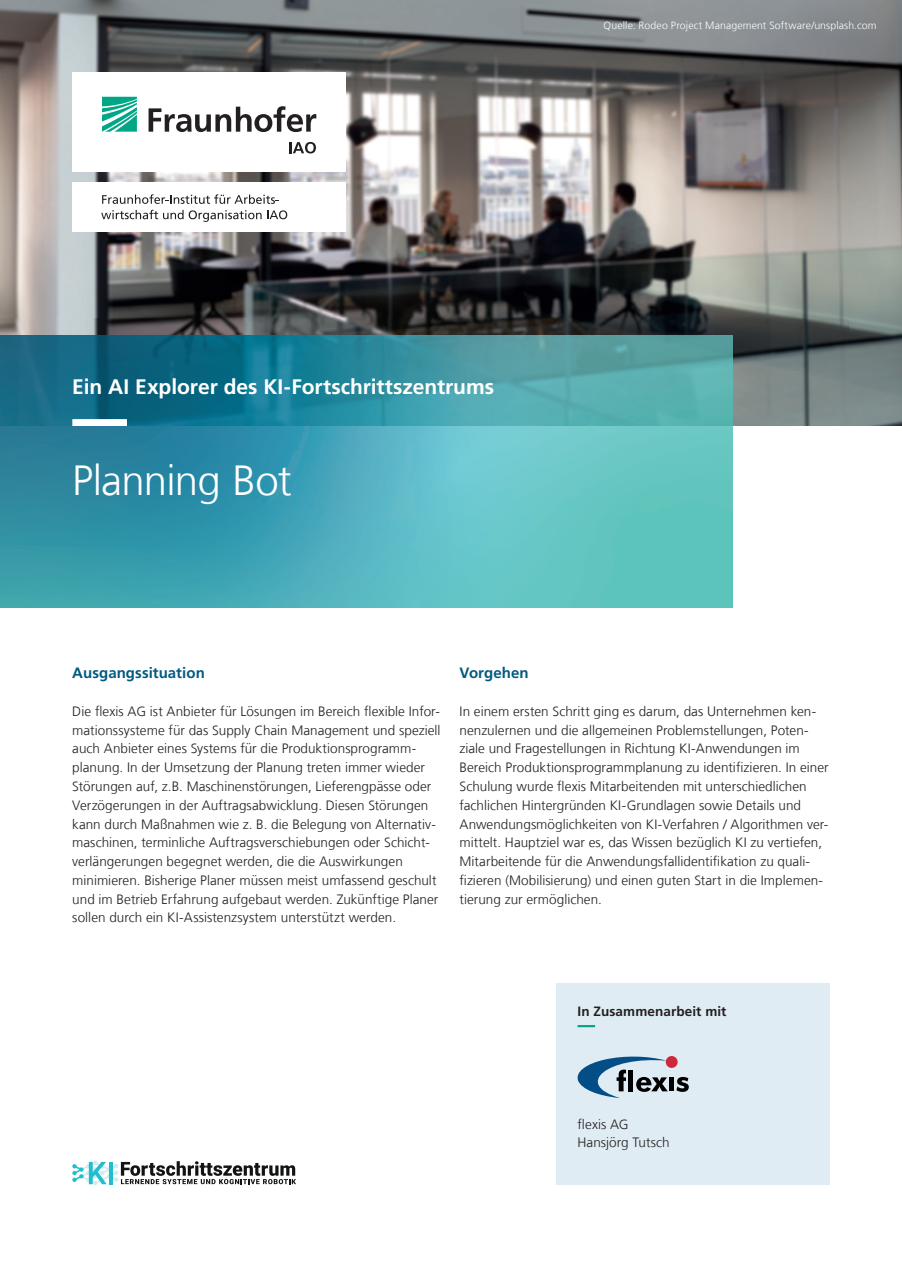
<style>
.page{position:relative;width:902px;height:1272px;background:#fff}
.page>*{position:absolute;margin:0;border:0;box-sizing:border-box;transform-origin:0 0}
.t1{font:300 42px "Frutiger LT Com";letter-spacing:-.02em;color:#fff}
.t2{font:700 21px "Frutiger LT Com";letter-spacing:-.005em;color:#fff}
.t3{font:700 15px "Frutiger LT Com";letter-spacing:.005em;color:#005b7f}
.t4{font:300 13.5px/18.8px "Frutiger LT Com";letter-spacing:.005em;color:#231f20}
.t5{font:700 13.5px "Frutiger LT Com";letter-spacing:.005em;color:#231f20}
.t6{font:300 10.5px "Frutiger LT Com";letter-spacing:.01em;color:#fcfdfe}
</style>
<div class="page">
<img style="left:0;top:0;width:848px;height:318px">
<img style="left:848px;top:0;width:53px;height:425px">
<img style="left:0;top:318px;width:636px;height:18px">
<img style="left:636px;top:318px;width:213px;height:54px">
<img style="left:732px;top:372px;width:117px;height:53px">
<div style="left:72px;top:72px;width:273px;height:100px;background:#fff"></div>
<div style="left:72px;top:182px;width:273px;height:50px;background:#fff"></div>
<svg style="left:102px;top:194px;width:177px;height:10px"></svg>
<svg style="left:101px;top:210px;width:82px;height:9px"></svg>
<svg style="left:189px;top:210px;width:72px;height:12px"></svg>
<svg style="left:267px;top:210px;width:20px;height:9px"></svg>
<svg style="left:102px;top:97px;width:35px;height:35px"></svg>
<svg style="left:148px;top:106px;width:168px;height:26px"></svg>
<svg style="left:289px;top:142px;width:27px;height:11px"></svg>
<img style="left:0;top:336px;width:732px;height:272px">
<svg style="left:72px;top:1160px;width:224px;height:25px"></svg>
<div style="left:556px;top:983px;width:273px;height:201px;background:#e0ecf3"></div>
<svg style="left:577px;top:1025px;width:19px;height:2px"></svg>
<svg style="left:577px;top:1056px;width:111px;height:41px"></svg>
<hr style="left:669px;top:1077px;width:4px;height:14px;background:#000001">
<svg style="left:72px;top:419px;width:618px;height:7px;background:#45a1af"></svg>
<p class="t6" style="left:603px;top:19px;width:274px">Quelle: Rodeo Project Management Software/unsplash.com</p>
<h2 class="t2" style="left:72px;top:374px;width:423px">Ein AI Explorer des KI-Fortschrittszentrums</h2>
<h1 class="t1" style="left:72px;top:456px;width:221px">Planning Bot</h1>
<p class="t3" style="left:72px;top:664px;width:134px">Ausgangssituation</p>
<p class="t4" style="left:72px;top:702px;width:369px">Die flexis AG ist Anbieter für Lösungen im Bereich flexible Infor&shy;mationssysteme für das Supply Chain Management und speziell auch Anbieter eines Systems für die Produktionsprogramm&shy;planung. In der Umsetzung der Planung treten immer wieder Störungen auf, z.B. Maschinenstörungen, Lieferengpässe oder Verzögerungen in der Auftragsabwicklung. Diesen Störungen kann durch Maßnahmen wie z. B. die Belegung von Alternativ&shy;maschinen, terminliche Auftragsverschiebungen oder Schicht&shy;verlängerungen begegnet werden, die die Auswirkungen minimieren. Bisherige Planer müssen meist umfassend geschult und im Betrieb Erfahrung aufgebaut werden. Zukünftige Planer sollen durch ein KI-Assistenzsystem unterstützt werden.</p>
<p class="t3" style="left:459px;top:664px;width:71px">Vorgehen</p>
<p class="t4" style="left:459px;top:702px;width:371px">In einem ersten Schritt ging es darum, das Unternehmen ken&shy;nenzulernen und die allgemeinen Problemstellungen, Poten&shy;ziale und Fragestellungen in Richtung KI-Anwendungen im Bereich Produktionsprogrammplanung zu identifizieren. In einer Schulung wurde flexis Mitarbeitenden mit unterschiedlichen fachlichen Hintergründen KI-Grundlagen sowie Details und Anwendungsmöglichkeiten von KI-Verfahren / Algorithmen ver&shy;mittelt. Hauptziel war es, das Wissen bezüglich KI zu vertiefen, Mitarbeitende für die Anwendungsfallidentifikation zu quali&shy;fizieren (Mobilisierung) und einen guten Start in die Implemen&shy;tierung zur ermöglichen.</p>
<p class="t5" style="left:577px;top:1003px;width:150px">In Zusammenarbeit mit</p>
<p class="t4" style="left:577px;top:1114px;width:94px">flexis AG<br>Hansjörg Tutsch</p>
</div>
